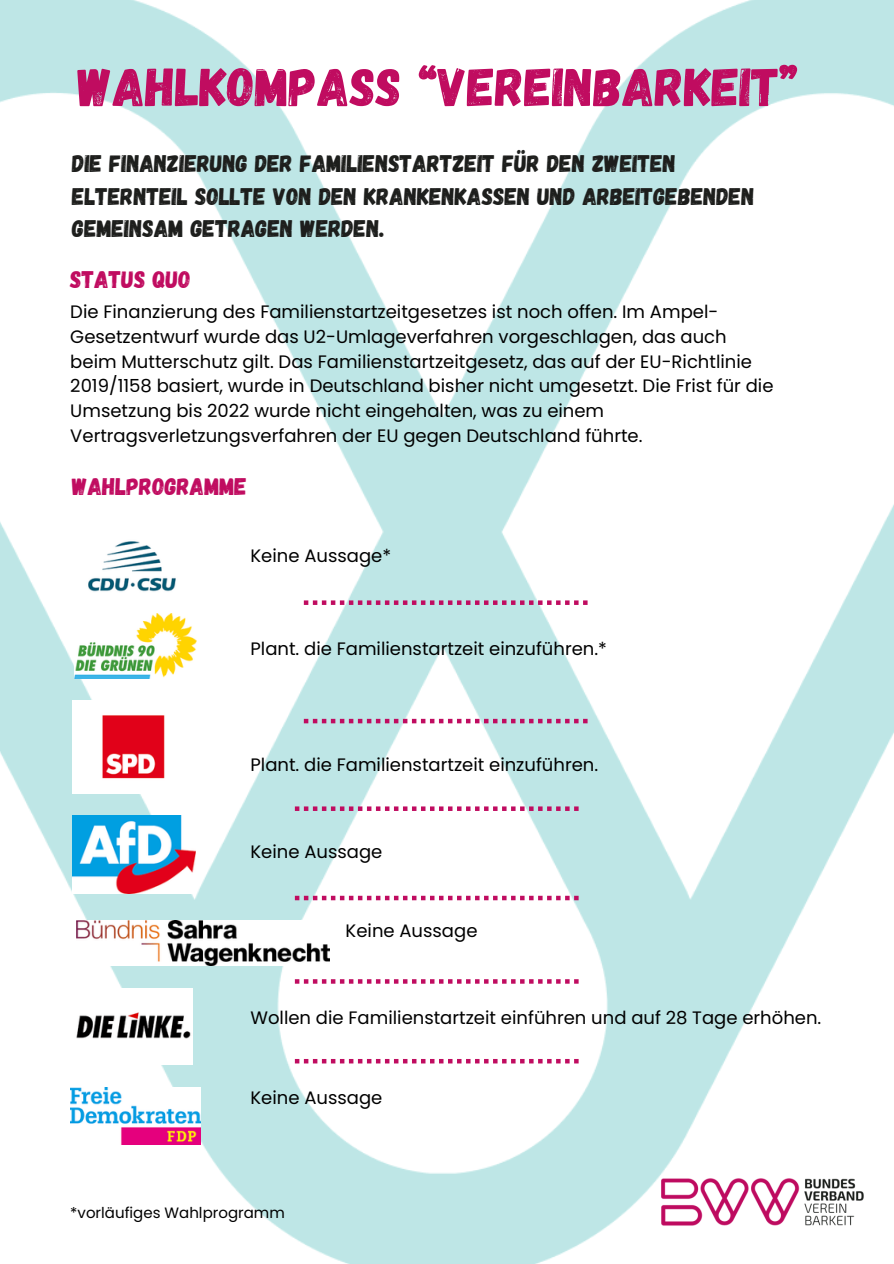
<style>
.page{position:relative;width:894px;height:1264px;background:#fff}
.page>*{position:absolute;margin:0;border:0;box-sizing:border-box;transform-origin:0 0}
.t1{font:53.85px "Gagalin";color:#c00c60}
.t2{font:24px/32.7px "Gagalin";color:#1d1e1c}
.t3{font:24px "Gagalin";color:#c00c60}
.t4{font:18px/24.8px "Poppins";color:#000}
.t5{font:15px "Poppins";color:#000}
</style>
<div class="page">
<img style="left:0;top:0;width:893px;height:1263px">
<img style="left:629px;top:1069px;width:264px;height:194px">
<img style="left:72px;top:700px;width:123px;height:93px">
<img style="left:70px;top:523px;width:123px;height:90px">
<img style="left:72px;top:815px;width:123px;height:78px">
<img style="left:77px;top:920px;width:253px;height:45px">
<img style="left:74px;top:613px;width:123px;height:65px">
<img style="left:70px;top:1087px;width:131px;height:56px">
<img style="left:72px;top:988px;width:120px;height:76px">
<svg style="left:304px;top:600px;width:283px;height:5px"></svg>
<svg style="left:304px;top:718px;width:283px;height:5px"></svg>
<svg style="left:295px;top:806px;width:283px;height:5px"></svg>
<svg style="left:295px;top:895px;width:283px;height:5px"></svg>
<svg style="left:295px;top:979px;width:283px;height:4px"></svg>
<svg style="left:295px;top:1058px;width:283px;height:5px"></svg>
<h2 class="t1" style="left:78px;top:52px;width:721px">WAHLKOMPASS “VEREINBARKEIT”</h2>
<h3 class="t2" style="left:72px;top:146px;width:683px">DIE FINANZIERUNG DER FAMILIENSTARTZEIT FÜR DEN ZWEITEN<br>ELTERNTEIL SOLLTE VON DEN KRANKENKASSEN UND ARBEITGEBENDEN<br>GEMEINSAM GETRAGEN WERDEN.</h3>
<h1 class="t3" style="left:70px;top:263px;width:122px">STATUS QUO</h1>
<h2 class="t4" style="left:70px;top:299px;width:704px">Die Finanzierung des Familienstartzeitgesetzes ist noch offen. Im Ampel-Gesetzentwurf wurde das U2-Umlageverfahren vorgeschlagen, das auch beim Mutterschutz gilt. Das Familienstartzeitgesetz, das auf der EU-Richtlinie 2019/1158 basiert, wurde in Deutschland bisher nicht umgesetzt. Die Frist für die Umsetzung bis 2022 wurde nicht eingehalten, was zu einem Vertragsverletzungsverfahren der EU gegen Deutschland führte.</h2>
<p class="t3" style="left:72px;top:471px;width:176px">WAHLPROGRAMME</p>
<h2 class="t4" style="left:250px;top:543px;width:142px">Keine Aussage*</h2>
<p class="t4" style="left:250px;top:636px;width:358px">Plant. die Familienstartzeit einzuführen.*</p>
<p class="t4" style="left:250px;top:752px;width:349px">Plant. die Familienstartzeit einzuführen.</p>
<h3 class="t4" style="left:250px;top:838px;width:133px">Keine Aussage</h3>
<p class="t4" style="left:345px;top:918px;width:133px">Keine Aussage</p>
<h3 class="t4" style="left:250px;top:1004px;width:572px">Wollen die Familienstartzeit einführen und auf 28 Tage erhöhen.</h3>
<p class="t4" style="left:250px;top:1085px;width:133px">Keine Aussage</p>
<h3 class="t5" style="left:70px;top:1202px;width:216px">*vorläufiges Wahlprogramm</h3>
</div>
